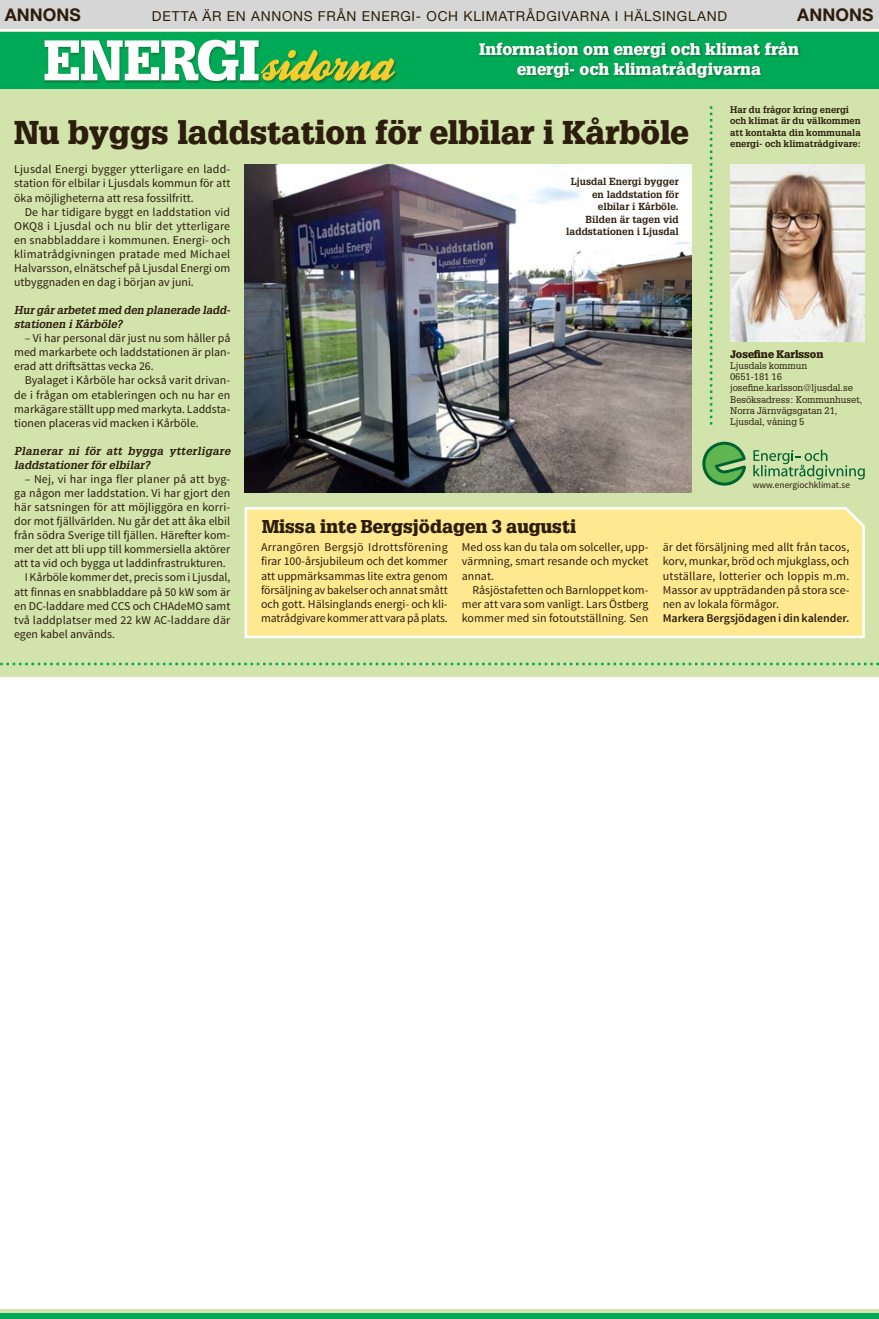
<style>
.page{position:relative;width:879px;height:1319px;background:#fff}
.page>*{position:absolute;margin:0;border:0;box-sizing:border-box;transform-origin:0 0}
.t1{font:900 32.25px "Glypha LT Std";letter-spacing:-.005em;color:#2c1d0c}
.t2{font:900 18.12px "Glypha LT Std";color:#2c1d0c}
.t3{font:700 17.5px "Helvetica Neue LT Std";letter-spacing:.005em;color:#2c1d0c}
.t4{font:900 16.25px/19.8px "Glypha LT Std";color:#fff;text-align:center}
.t5{font:13.75px "Helvetica Neue LT Std";letter-spacing:.055em;color:#2c1d0c}
.t6{font:11.88px/14px "Source Sans Pro";color:#2c1d0c;text-align:justify}
.t7{font:600 11.88px "Source Sans Pro";color:#2c1d0c}
.t8{font:italic 700 11.25px/14px "Glypha LT Std";letter-spacing:.02em;color:#2c1d0c}
.t9{font:italic 700 11.25px/14px "Glypha LT Std";color:#2c1d0c}
.t10{font:900 10.62px "Glypha LT Std";letter-spacing:-.005em;color:#2c1d0c}
.t11{font:700 10px/12.5px "Glypha LT Std";color:#2c1d0c;text-align:right}
.t12{font:9.38px/11.2px "Glypha LT Std";letter-spacing:-.005em;color:#2c1d0c}
.t13{font:700 9.38px/11.2px "Glypha LT Std";color:#2c1d0c}
.t14{font:9.38px "Source Sans Pro";color:#2c1d0c}
</style>
<div class="page">
<div style="left:0;top:32px;width:879px;height:1286px;background:#d2e3ac"></div>
<div style="left:0;top:677px;width:879px;height:630px;background:#fff"></div>
<svg style="left:0;top:662px;width:879px;height:3px"></svg>
<svg style="left:710px;top:106px;width:2px;height:318px"></svg>
<svg style="left:702px;top:441px;width:44px;height:44px"></svg>
<svg style="left:753px;top:449px;width:112px;height:30px"></svg>
<img style="left:244px;top:164px;width:447px;height:328px">
<img style="left:730px;top:164px;width:135px;height:177px">
<div style="left:244px;top:507px;width:621px;height:132px;background:#ffe990"></div>
<div style="left:0;top:1313px;width:879px;height:5px;background:#00a955"></div>
<div style="left:0;top:32px;width:879px;height:57px;background:#00a955"></div>
<div style="left:44px;top:39px;width:354px;height:45px;background:#2c1d0c;opacity:.35"></div>
<svg style="left:45px;top:40px;width:350px;height:41px"></svg>
<div style="left:479px;top:41px;width:322px;height:39px;background:#2c1d0c;opacity:.35"></div>
<div style="left:0;top:0;width:879px;height:28px;background:#d7d6d6"></div>
<h3 class="t3" style="left:5px;top:4px;width:78px">ANNONS</h3>
<p class="t5" style="left:152px;top:8px;width:576px">DETTA ÄR EN ANNONS FRÅN ENERGI- OCH KLIMATRÅDGIVARNA I HÄLSINGLAND</p>
<h3 class="t3" style="left:797px;top:4px;width:78px">ANNONS</h3>
<h3 class="t4" style="left:479px;top:39px;width:321px">Information om energi och klimat från energi- och klimatrådgivarna</h3>
<h1 class="t1" style="left:14px;top:112px;width:676px">Nu byggs laddstation för elbilar i Kårböle</h1>
<p class="t13" style="left:730px;top:104px;width:132px">Har du frågor kring energi och klimat är du välkommen att kontakta din kommunala</p>
<p class="t13" style="left:730px;top:138px;width:132px">energi- och klimatrådgivare:</p>
<p class="t6" style="left:14px;top:163px;width:218px">Ljusdal Energi bygger ytterligare en ladd&shy;station för elbilar i Ljusdals kommun för att öka möjligheterna att resa fossilfritt.</p>
<p class="t6" style="left:14px;top:205px;width:218px;text-indent:11px">De har tidigare byggt en laddstation vid OKQ8 i Ljusdal och nu blir det ytterligare en snabbladdare i kommunen. Energi- och klimatrådgivningen pratade med Michael Halvarsson, elnätschef på Ljusdal Energi om utbyggnaden en dag i början av juni.</p>
<p class="t9" style="left:14px;top:303px;width:218px">Hur går arbetet med den planerade ladd&shy;stationen i Kårböle?</p>
<p class="t6" style="left:14px;top:331px;width:218px;text-indent:11px">– Vi har personal där just nu som håller på med markarbete och laddstationen är plan&shy;erad att driftsättas vecka 26.</p>
<p class="t6" style="left:14px;top:373px;width:218px;text-indent:11px">Byalaget i Kårböle har också varit drivan&shy;de i frågan om etableringen och nu har en markägare ställt upp med markyta. Laddsta&shy;tionen placeras vid macken i Kårböle.</p>
<p class="t8" style="left:14px;top:444px;width:218px">Planerar ni för att bygga ytterligare laddstationer för elbilar?</p>
<p class="t6" style="left:25px;top:472px;width:207px">– Nej, vi har inga fler planer på att byg-</p>
<p class="t6" style="left:14px;top:486px;width:218px">ga någon mer laddstation. Vi har gjort den</p>
<p class="t6" style="left:14px;top:500px;width:218px">här satsningen för att möjliggöra en korri-</p>
<p class="t6" style="left:14px;top:514px;width:217px">dor mot fjällvärlden. Nu går det att åka elbil</p>
<p class="t6" style="left:14px;top:528px;width:218px">från södra Sverige till fjällen. Härefter kom-</p>
<p class="t6" style="left:14px;top:542px;width:218px">mer det att bli upp till kommersiella aktörer</p>
<p class="t6" style="left:14px;top:556px;width:213px">att ta vid och bygga ut laddinfrastrukturen.</p>
<p class="t6" style="left:25px;top:570px;width:207px">I Kårböle kommer det, precis som i Ljusdal,</p>
<p class="t6" style="left:14px;top:584px;width:218px">att finnas en snabbladdare på 50 kW som är</p>
<p class="t6" style="left:14px;top:598px;width:218px">en DC-laddare med CCS och CHAdeMO samt</p>
<p class="t6" style="left:14px;top:613px;width:218px">två laddplatser med 22 kW AC-laddare där</p>
<p class="t6" style="left:14px;top:627px;width:102px">egen kabel används.</p>
<p class="t11" style="left:566px;top:175px;width:114px">Ljusdal Energi bygger en laddstation för elbilar i Kårböle.<br>Bilden är tagen vid laddstationen i Ljusdal</p>
<p class="t10" style="left:730px;top:347px;width:95px">Josefine Karlsson</p>
<p class="t12" style="left:730px;top:360px;width:134px">Ljusdals kommun<br>0651-181 16 josefine.karlsson@ljusdal.se<br>Besöksadress: Kommunhuset,<br>Norra Järnvägsgatan 21,<br>Ljusdal, våning 5</p>
<p class="t14" style="left:753px;top:479px;width:99px">www.energiochklimat.se</p>
<h2 class="t2" style="left:262px;top:515px;width:315px">Missa inte Bergsjödagen 3 augusti</h2>
<p class="t6" style="left:261px;top:540px;width:188px">Arrangören Bergsjö Idrottsförening firar 100-årsjubileum och det kommer att uppmärksammas lite extra genom försäljning av bakelser och annat smått och gott. Hälsinglands energi- och kli&shy;matrådgivare kommer att vara på plats.</p>
<p class="t6" style="left:462px;top:540px;width:188px">Med oss kan du tala om solceller, upp&shy;värmning, smart resande och mycket annat.</p>
<p class="t6" style="left:462px;top:582px;width:188px;text-indent:11px">Råsjöstafetten och Barnloppet kom&shy;mer att vara som vanligt. Lars Östberg kommer med sin fotoutställning. Sen</p>
<p class="t6" style="left:663px;top:540px;width:188px">är det försäljning med allt från tacos, korv, munkar, bröd och mjukglass, och utställare, lotterier och loppis m.m.<br>Massor av uppträdanden på stora sce&shy;nen av lokala förmågor.</p>
<p class="t7" style="left:663px;top:610px;width:188px">Markera Bergsjödagen i din kalender.</p>
</div>
